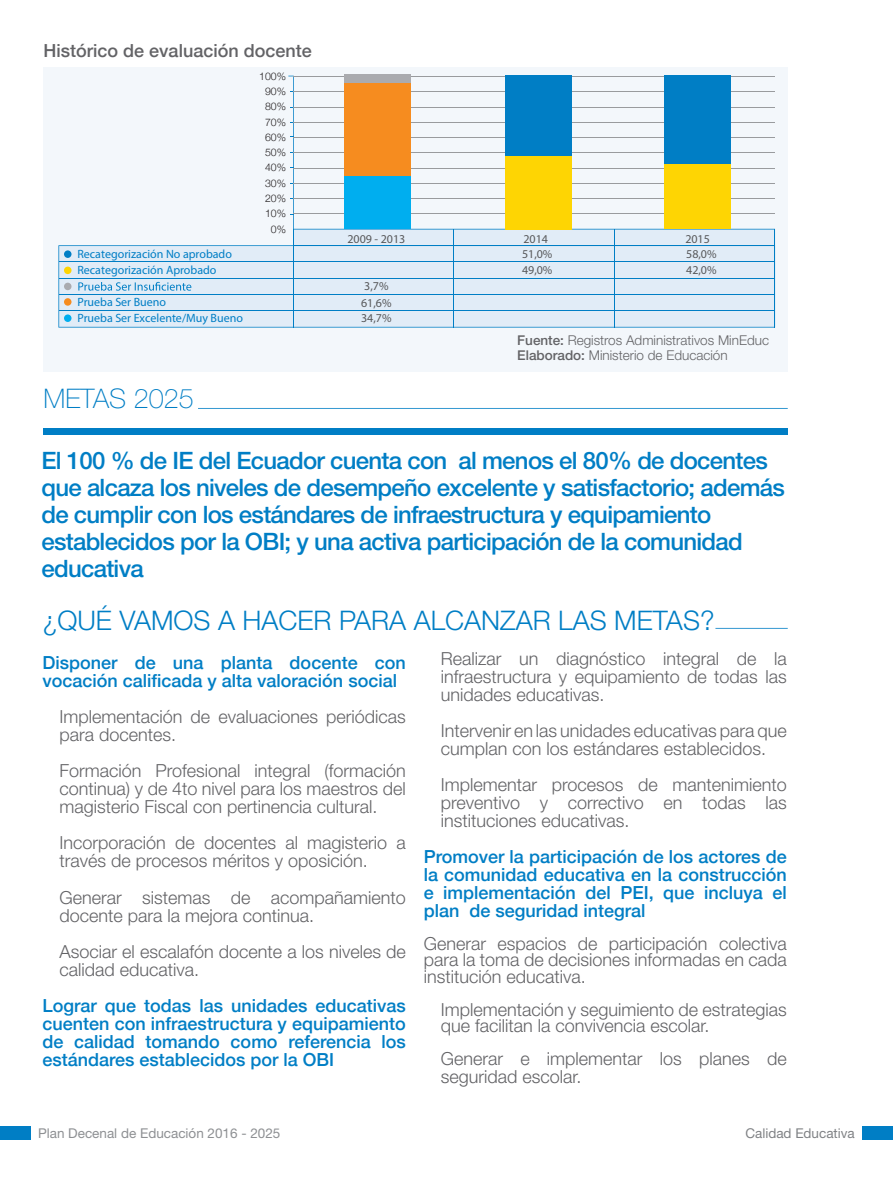
<style>
.page{position:relative;width:893px;height:1191px;background:#fff}
.page>*{position:absolute;margin:0;border:0;box-sizing:border-box;transform-origin:0 0}
.t1{font:300 27px "Helvetica Neue LT Std";color:#007ec5}
.t2{font:100 27px "Helvetica Neue LT Std";color:#007ec5}
.t3{font:500 24px/27px "Helvetica Neue LT Std";letter-spacing:-.03em;color:#007ec5}
.t4{font:300 18px/18px "Helvetica Neue LT Std";color:#636366}
.t5{font:500 18px/18px "Helvetica Neue";color:#007ec5;text-align:justify}
.t6{font:500 18px "Helvetica Neue";color:#636366}
.t7{font:300 13.5px "Helvetica Neue LT Std";color:#636366}
.t8{font:13.5px "Helvetica Neue LT Std";color:#8e9093}
.t9{font:13.5px "Helvetica Neue LT Std";color:#808285}
.t10{font:12px/16.5px "Myriad Pro";color:#007ec5}
.t11{font:12px/16.2px "Myriad Pro";color:#57585a}
.t12{font:300 10.5px/15.3px "Helvetica Neue";color:#231f20;text-align:right}
.s1{font-weight:500}
</style>
<div class="page">
<div style="left:0;top:1125px;width:31px;height:14px;background:#007ec5"></div>
<div style="left:862px;top:1125px;width:31px;height:14px;background:#007ec5"></div>
<div style="left:44px;top:67px;width:744px;height:304px;background:#f3f7fb"></div>
<div style="left:44px;top:428px;width:744px;height:6px;background:#007ec5"></div>
<hr style="left:198px;top:408px;width:590px;height:1px;background:#007ec5">
<hr style="left:715px;top:628px;width:73px;height:1px;background:#007ec5">
<svg style="left:58px;top:245px;width:230px;height:82px;fill:#e1ecf7"></svg>
<hr style="left:59px;top:261px;width:716px;height:1px;background:#007ec5">
<hr style="left:59px;top:278px;width:716px;height:1px;background:#007ec5">
<hr style="left:59px;top:294px;width:716px;height:1px;background:#007ec5">
<hr style="left:59px;top:310px;width:716px;height:1px;background:#007ec5">
<div style="left:64px;top:250px;width:8px;height:8px;background:#007ec5;border-radius:50%"></div>
<div style="left:64px;top:267px;width:8px;height:7px;background:#fed503;border-radius:50%"></div>
<div style="left:64px;top:283px;width:8px;height:7px;background:#aaabaf;border-radius:50%"></div>
<div style="left:64px;top:298px;width:8px;height:8px;background:#f68c1f;border-radius:50%"></div>
<div style="left:64px;top:314px;width:8px;height:8px;background:#00aeef;border-radius:50%"></div>
<svg style="left:288px;top:76px;width:487px;height:251px;fill:#e1ecf7"></svg>
<hr style="left:293px;top:91px;width:482px;height:1px;background:#999b9e">
<hr style="left:293px;top:76px;width:482px;height:1px;background:#999b9e">
<hr style="left:293px;top:107px;width:482px;height:1px;background:#999b9e">
<hr style="left:293px;top:122px;width:482px;height:1px;background:#999b9e">
<hr style="left:293px;top:137px;width:482px;height:1px;background:#999b9e">
<hr style="left:293px;top:152px;width:482px;height:1px;background:#999b9e">
<hr style="left:293px;top:168px;width:482px;height:1px;background:#999b9e">
<hr style="left:293px;top:183px;width:482px;height:1px;background:#999b9e">
<hr style="left:293px;top:198px;width:482px;height:1px;background:#999b9e">
<hr style="left:293px;top:213px;width:482px;height:1px;background:#999b9e">
<hr style="left:293px;top:229px;width:1px;height:98px;background:#007ec5">
<hr style="left:453px;top:229px;width:1px;height:98px;background:#007ec5">
<hr style="left:614px;top:229px;width:1px;height:98px;background:#007ec5">
<hr style="left:774px;top:229px;width:1px;height:98px;background:#007ec5">
<div style="left:344px;top:176px;width:66px;height:53px;background:#00aeef"></div>
<div style="left:505px;top:156px;width:66px;height:73px;background:#fed503"></div>
<div style="left:664px;top:164px;width:67px;height:65px;background:#fed503"></div>
<div style="left:664px;top:75px;width:67px;height:89px;background:#007ec5"></div>
<div style="left:505px;top:76px;width:66px;height:80px;background:#007ec5"></div>
<div style="left:344px;top:83px;width:66px;height:93px;background:#f68c1f"></div>
<div style="left:344px;top:75px;width:66px;height:8px;background:#aaabaf"></div>
<p class="t6" style="left:44px;top:36px;width:270px">Histórico de evaluación docente</p>
<p class="t10" style="left:77px;top:245px;width:156px">Recategorización No aprobado<br>Recategorización Aprobado</p>
<p class="t10" style="left:77px;top:293px;width:167px">Prueba Ser Bueno<br>Prueba Ser Excelente/Muy Bueno</p>
<p class="t12" style="left:259px;top:67px;width:28px">100%<br>90%<br>80%<br>70%<br>60%<br>50%<br>40%<br>30%<br>20%<br>10%<br>0%</p>
<p class="t2" style="left:44px;top:383px;width:152px">METAS 2025</p>
<p class="t11" style="left:347px;top:231px;width:60px">2009 - 2013</p>
<p class="t11" style="left:364px;top:278px;width:26px">3,7%</p>
<p class="t11" style="left:361px;top:296px;width:32px;line-height:14.7px">61,6%<br>34,7%</p>
<p class="t11" style="left:523px;top:231px;width:26px">2014</p>
<p class="t11" style="left:685px;top:231px;width:26px">2015</p>
<p class="t11" style="left:522px;top:246px;width:32px">51,0%<br>49,0%</p>
<p class="t11" style="left:686px;top:246px;width:32px">58,0%<br>42,0%</p>
<p class="t7" style="left:517px;top:331px;width:253px"><span class="s1">Fuente:</span> Registros Administrativos MinEduc</p>
<p class="t7" style="left:517px;top:346px;width:212px"><span class="s1">Elaborado:</span> Ministerio de Educación</p>
<p class="t3" style="left:41px;top:446px;width:745px">El 100 % de IE del Ecuador cuenta con al menos el 80% de docentes que alcaza los niveles de desempeño excelente y satisfactorio; además de cumplir con los estándares de infraestructura y equipamiento establecidos por la OBI; y una activa participación de la comunidad educativa</p>
<p class="t1" style="left:43px;top:603px;width:673px">¿QUÉ VAMOS A HACER PARA ALCANZAR LAS METAS?</p>
<p class="t5" style="left:42px;top:652px;width:365px">Disponer de una planta docente con vocación calificada y alta valoración social</p>
<p class="t4" style="left:59px;top:707px;width:348px">Implementación de evaluaciones periódicas para docentes.</p>
<p class="t4" style="left:59px;top:761px;width:348px;text-align:justify">Formación Profesional integral (formación continua) y de 4to nivel para los maestros del magisterio Fiscal con pertinencia cultural.</p>
<p class="t4" style="left:59px;top:833px;width:348px">Incorporación de docentes al magisterio a través de procesos méritos y oposición.</p>
<p class="t4" style="left:59px;top:887px;width:348px">Generar sistemas de acompañamiento docente para la mejora continua.</p>
<p class="t4" style="left:59px;top:941px;width:348px">Asociar el escalafón docente a los niveles de calidad educativa.</p>
<p class="t5" style="left:42px;top:994px;width:365px">Lograr que todas las unidades educativas cuenten con infraestructura y equipamiento de calidad tomando como referencia los estándares establecidos por la OBI</p>
<p class="t4" style="left:441px;top:649px;width:348px;text-align:justify">Realizar un diagnóstico integral de la infraestructura y equipamiento de todas las unidades educativas.</p>
<p class="t4" style="left:441px;top:721px;width:348px">Intervenir en las unidades educativas para que cumplan con los estándares establecidos.</p>
<p class="t4" style="left:441px;top:775px;width:348px;text-align:justify">Implementar procesos de mantenimiento preventivo y correctivo en todas las instituciones educativas.</p>
<p class="t5" style="left:424px;top:846px;width:365px">Promover la participación de los actores de la comunidad educativa en la construcción e implementación del PEI, que incluya el plan de seguridad integral</p>
<p class="t4" style="left:424px;top:934px;width:365px;line-height:16.5px;text-align:justify">Generar espacios de participación colectiva para la toma de decisiones informadas en cada institución educativa.</p>
<p class="t4" style="left:441px;top:1000px;width:348px;line-height:16.5px">Implementación y seguimiento de estrategias que facilitan la convivencia escolar.</p>
<p class="t4" style="left:441px;top:1049px;width:348px">Generar e implementar los planes de seguridad escolar.</p>
<p class="t8" style="left:38px;top:1124px;width:244px">Plan Decenal de Educación 2016 - 2025</p>
<p class="t9" style="left:745px;top:1124px;width:111px">Calidad Educativa</p>
</div>
